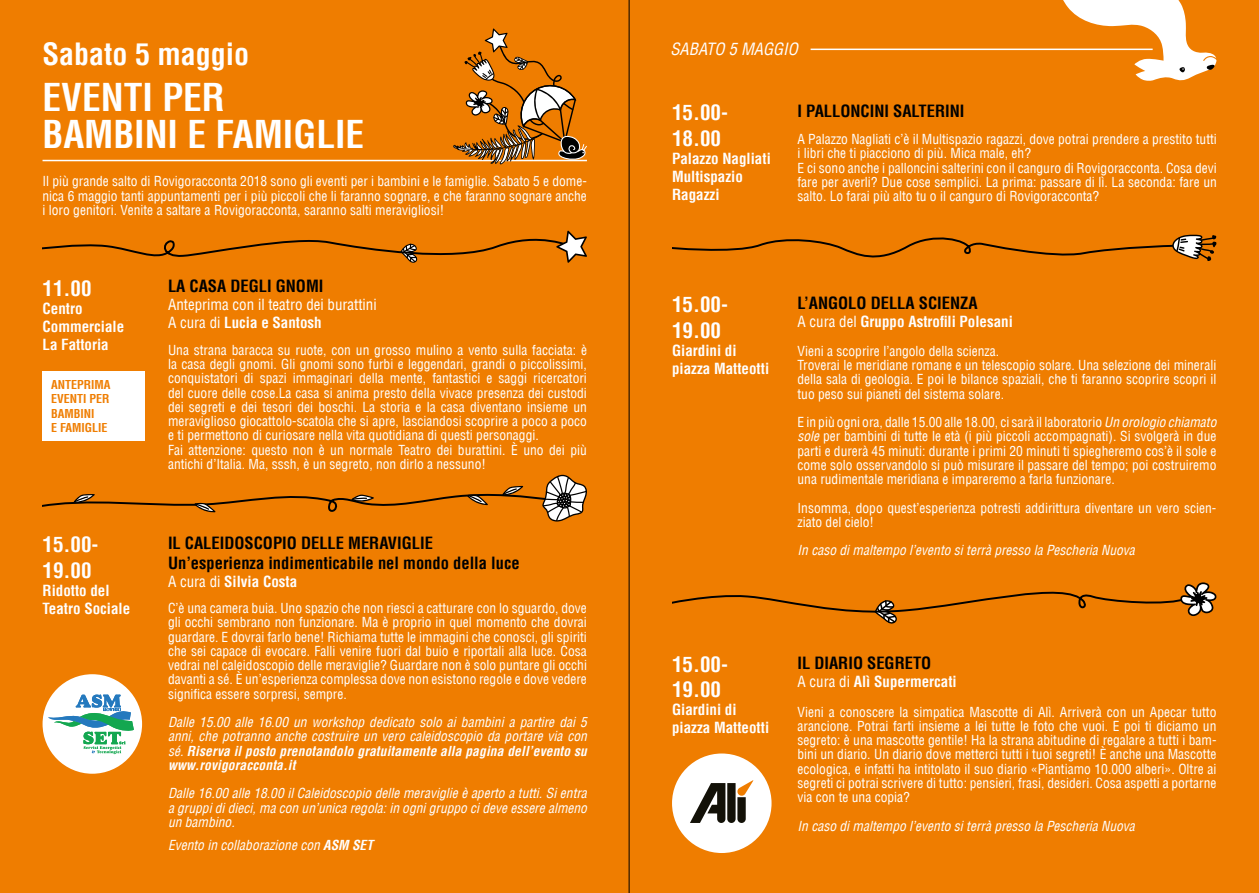
<style>
.page{position:relative;width:1259px;height:893px;background:#fff}
.page>*{position:absolute;margin:0;border:0;box-sizing:border-box;transform-origin:0 0}
.t1{font:700 condensed 37.5px/37.5px "Helvetica LT";color:#fff}
.t2{font:700 condensed 30px "Helvetica LT";color:#fff}
.t3{font:700 condensed 21px/25.2px "Helvetica LT";color:#fff}
.t4{font:700 condensed 16.5px/19.8px "Helvetica LT";color:#000}
.t5{font:italic condensed 16.5px "Helvetica LT";color:#fff}
.t6{font:700 condensed 15px/18px "Helvetica LT";color:#fff}
.t7{font:condensed 15px/18px "Helvetica LT";color:#fff}
.t8{font:condensed 13.5px/14.2px "Helvetica LT";color:#fff}
.t9{font:italic condensed 13.5px/14.2px "Helvetica LT";color:#fff;text-align:justify}
.t10{font:700 condensed 12px/14.4px "Helvetica LT";color:#ef7d00}
.s1{font-weight:700}
.s2{font-weight:400}
.s3{font-style:italic}
</style>
<div class="page">
<div style="left:0;top:0;width:642px;height:893px;background:#ef7d00"></div>
<hr style="left:43px;top:160px;width:544px;height:1px;background:#fff">
<svg style="left:453px;top:28px;width:134px;height:137px"></svg>
<svg style="left:43px;top:231px;width:544px;height:32px"></svg>
<svg style="left:43px;top:474px;width:544px;height:48px"></svg>
<div style="left:43px;top:371px;width:102px;height:70px;background:#fff"></div>
<div style="left:43px;top:674px;width:99px;height:100px;background:#fff;border-radius:50%"></div>
<svg style="left:48px;top:695px;width:86px;height:59px"></svg>
<div style="left:617px;top:0;width:642px;height:893px;background:#ef7d00"></div>
<hr style="left:810px;top:49px;width:342px;height:1px;background:#fff">
<svg style="left:672px;top:582px;width:544px;height:42px"></svg>
<svg style="left:672px;top:234px;width:544px;height:27px"></svg>
<div style="left:672px;top:753px;width:99px;height:100px;background:#fff;border-radius:50%"></div>
<svg style="left:690px;top:780px;width:64px;height:43px"></svg>
<svg style="left:958px;top:0;width:258px;height:81px"></svg>
<hr style="left:629px;top:0;width:1px;height:893px;background:#000">
<h2 class="t2" style="left:43px;top:35px;width:208px">Sabato 5 maggio</h2>
<h1 class="t1" style="left:43px;top:78px;width:323px">EVENTI PER<br>BAMBINI E FAMIGLIE</h1>
<p class="t8" style="left:43px;top:174px;width:546px;text-align:justify">Il più grande salto di Rovigoracconta 2018 sono gli eventi per i bambini e le famiglie. Sabato 5 e dome&shy;nica 6 maggio tanti appuntamenti per i più piccoli che li faranno sognare, e che faranno sognare anche i loro genitori. Venite a saltare a Rovigoracconta, saranno salti meravigliosi!</p>
<h3 class="t3" style="left:43px;top:275px;width:50px">11.00</h3>
<p class="t6" style="left:43px;top:299px;width:83px">Centro<br>Commerciale<br>La Fattoria</p>
<p class="t10" style="left:51px;top:377px;width:61px">ANTEPRIMA<br>EVENTI PER<br>BAMBINI<br>E FAMIGLIE</p>
<h3 class="t3" style="left:43px;top:532px;width:57px">15.00-<br>19.00</h3>
<p class="t6" style="left:43px;top:581px;width:89px">Ridotto del<br>Teatro Sociale</p>
<p class="t4" style="left:168px;top:276px;width:157px">LA CASA DEGLI GNOMI</p>
<p class="t7" style="left:168px;top:296px;width:210px">Anteprima con il teatro dei burattini<br>A cura di <span class="s1">Lucia e Santosh</span></p>
<p class="t8" style="left:168px;top:343px;width:420px">Una strana baracca su ruote, con un grosso mulino a vento sulla facciata: è la casa degli gnomi. Gli gnomi sono furbi e leggendari, grandi o piccolissimi, conquistatori di spazi immaginari della mente, fantastici e saggi ricercatori del cuore delle cose.La casa si anima presto della vivace presenza dei custodi dei segreti e dei tesori dei boschi. La storia e la casa diventano insieme un meraviglioso giocattolo-scatola che si apre, lasciandosi scoprire a poco a poco e ti permettono di curiosare nella vita quotidiana di questi personaggi.<br>Fai attenzione: questo non è un normale Teatro dei burattini. È uno dei più antichi d’Italia. Ma, sssh, è un segreto, non dirlo a nessuno!</p>
<p class="t4" style="left:168px;top:533px;width:353px">IL CALEIDOSCOPIO DELLE MERAVIGLIE<br>Un’esperienza indimenticabile nel mondo della luce</p>
<p class="t6" style="left:168px;top:572px;width:131px"><span class="s2">A cura di</span> Silvia Costa</p>
<p class="t8" style="left:168px;top:601px;width:420px;text-align:justify">C’è una camera buia. Uno spazio che non riesci a catturare con lo sguardo, dove gli occhi sembrano non funzionare. Ma è proprio in quel momento che dovrai guardare. E dovrai farlo bene! Richiama tutte le immagini che conosci, gli spiriti che sei capace di evocare. Falli venire fuori dal buio e riportali alla luce. Cosa vedrai nel caleidoscopio delle meraviglie? Guardare non è solo puntare gli occhi davanti a sé. È un’esperienza complessa dove non esistono regole e dove vedere significa essere sorpresi, sempre.</p>
<p class="t9" style="left:168px;top:715px;width:420px">Dalle 15.00 alle 16.00 un workshop dedicato solo ai bambini a partire dai 5 anni, che potranno anche costruire un vero caleidoscopio da portare via con sé. <span class="s1">Riserva il posto prenotandolo gratuitamente alla pagina dell’evento su www.rovigoracconta.it</span></p>
<p class="t9" style="left:168px;top:786px;width:420px">Dalle 16.00 alle 18.00 il Caleidoscopio delle meraviglie è aperto a tutti. Si entra a gruppi di dieci, ma con un’unica regola: in ogni gruppo ci deve essere almeno un bambino.</p>
<p class="t9" style="left:168px;top:838px;width:207px">Evento in collaborazione con <span class="s1">ASM SET</span></p>
<p class="t5" style="left:670px;top:39px;width:129px">SABATO 5 MAGGIO</p>
<h3 class="t3" style="left:672px;top:100px;width:57px">15.00-<br>18.00</h3>
<p class="t6" style="left:672px;top:149px;width:100px">Palazzo Nagliati<br>Multispazio<br>Ragazzi</p>
<p class="t4" style="left:797px;top:101px;width:168px">I PALLONCINI SALTERINI</p>
<p class="t8" style="left:797px;top:132px;width:421px">A Palazzo Nagliati c’è il Multispazio ragazzi, dove potrai prendere a prestito tutti i libri che ti piacciono di più. Mica male, eh?<br>E ci sono anche i palloncini salterini con il canguro di Rovigoracconta. Cosa devi fare per averli? Due cose semplici. La prima: passare di lì. La seconda: fare un salto. Lo farai più alto tu o il canguro di Rovigoracconta?</p>
<h3 class="t3" style="left:672px;top:292px;width:57px">15.00-<br>19.00</h3>
<p class="t6" style="left:672px;top:341px;width:99px">Giardini di piazza Matteotti</p>
<p class="t4" style="left:797px;top:293px;width:182px">L’ANGOLO DELLA SCIENZA</p>
<p class="t6" style="left:797px;top:312px;width:217px"><span class="s2">A cura del</span> Gruppo Astrofili Polesani</p>
<p class="t8" style="left:797px;top:344px;width:420px">Vieni a scoprire l’angolo della scienza.<br>Troverai le meridiane romane e un telescopio solare. Una selezione dei minerali della sala di geologia. E poi le bilance spaziali, che ti faranno scoprire scopri il tuo peso sui pianeti del sistema solare.</p>
<p class="t8" style="left:797px;top:415px;width:420px;text-align:justify">E in più ogni ora, dalle 15.00 alle 18.00, ci sarà il laboratorio <span class="s3">Un orologio chiamato sole</span> per bambini di tutte le età (i più piccoli accompagnati). Si svolgerà in due parti e durerà 45 minuti: durante i primi 20 minuti ti spiegheremo cos’è il sole e come solo osservandolo si può misurare il passare del tempo; poi costruiremo una rudimentale meridiana e impareremo a farla funzionare.</p>
<p class="t8" style="left:797px;top:501px;width:420px">Insomma, dopo quest’esperienza potresti addirittura diventare un vero scien&shy;ziato del cielo!</p>
<p class="t9" style="left:797px;top:543px;width:339px">In caso di maltempo l’evento si terrà presso la Pescheria Nuova</p>
<h3 class="t3" style="left:672px;top:652px;width:57px">15.00-<br>19.00</h3>
<p class="t6" style="left:672px;top:701px;width:99px">Giardini di piazza Matteotti</p>
<p class="t4" style="left:797px;top:653px;width:135px">IL DIARIO SEGRETO</p>
<p class="t6" style="left:797px;top:672px;width:161px"><span class="s2">A cura di</span> Alì Supermercati</p>
<p class="t8" style="left:797px;top:705px;width:420px;text-align:justify">Vieni a conoscere la simpatica Mascotte di Alì. Arriverà con un Apecar tutto arancione. Potrai farti insieme a lei tutte le foto che vuoi. E poi ti diciamo un segreto: è una mascotte gentile! Ha la strana abitudine di regalare a tutti i bam&shy;bini un diario. Un diario dove metterci tutti i tuoi segreti! È anche una Mascotte ecologica, e infatti ha intitolato il suo diario «Piantiamo 10.000 alberi». Oltre ai segreti ci potrai scrivere di tutto: pensieri, frasi, desideri. Cosa aspetti a portarne via con te una copia?</p>
<p class="t9" style="left:797px;top:819px;width:339px">In caso di maltempo l’evento si terrà presso la Pescheria Nuova</p>
</div>
